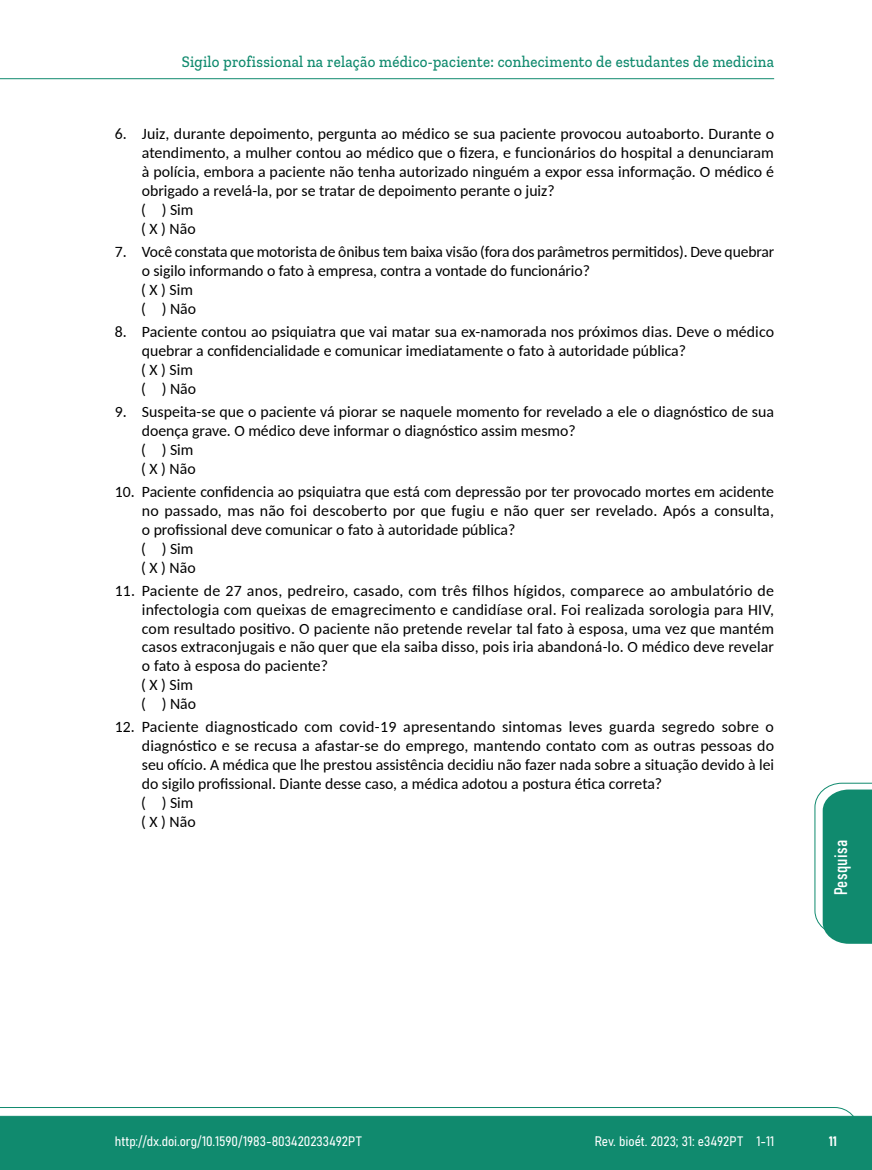
<style>
.page{position:relative;width:872px;height:1170px;background:#fff}
.page>*{position:absolute;margin:0;border:0;box-sizing:border-box;transform-origin:0 0}
.t1{font:18px "Bahnschrift";letter-spacing:.02em;color:#fff}
.t2{font:500 16.5px "Zilla Slab";letter-spacing:.02em;color:#108a6e;scale:.9 1}
.t3{font:15.75px/18.9px "Carlito";color:#000}
.t4{font:13.5px "Bahnschrift";color:#fff}
</style>
<div class="page">
<svg style="left:0;top:1107px;width:859px;height:62px;background:#2e9880"></svg>
<hr style="left:0;top:78px;width:774px;height:1px;background:#108a6e">
<svg style="left:814px;top:782px;width:58px;height:161px"></svg>
<p class="t2" style="left:182px;top:53px;width:660px">Sigilo profissional na relação médico-paciente: conhecimento de estudantes de medicina</p>
<p class="t3" style="left:141px;top:124px;width:634px;text-indent:-26px">6. Juiz, durante depoimento, pergunta ao médico se sua paciente provocou autoaborto. Durante o atendimento, a mulher contou ao médico que o fizera, e funcionários do hospital a denunciaram à polícia, embora a paciente não tenha autorizado ninguém a expor essa informação. O médico é obrigado a revelá-la, por se tratar de depoimento perante o juiz?<br>( ) Sim<br>( X ) Não</p>
<p class="t3" style="left:141px;top:242px;width:634px;text-indent:-26px">7. Você constata que motorista de ônibus tem baixa visão (fora dos parâmetros permitidos). Deve quebrar o sigilo informando o fato à empresa, contra a vontade do funcionário?<br>( X ) Sim<br>( ) Não</p>
<p class="t3" style="left:141px;top:321px;width:634px;text-indent:-26px">8. Paciente contou ao psiquiatra que vai matar sua ex-namorada nos próximos dias. Deve o médico quebrar a confidencialidade e comunicar imediatamente o fato à autoridade pública?<br>( X ) Sim<br>( ) Não</p>
<p class="t3" style="left:141px;top:401px;width:634px;text-indent:-26px">9. Suspeita-se que o paciente vá piorar se naquele momento for revelado a ele o diagnóstico de sua doença grave. O médico deve informar o diagnóstico assim mesmo?<br>( ) Sim<br>( X ) Não</p>
<p class="t3" style="left:141px;top:481px;width:634px;text-indent:-26px">10. Paciente confidencia ao psiquiatra que está com depressão por ter provocado mortes em acidente no passado, mas não foi descoberto por que fugiu e não quer ser revelado. Após a consulta, o profissional deve comunicar o fato à autoridade pública?<br>( ) Sim<br>( X ) Não</p>
<p class="t3" style="left:141px;top:580px;width:634px;text-indent:-26px">11. Paciente de 27 anos, pedreiro, casado, com três filhos hígidos, comparece ao ambulatório de infectologia com queixas de emagrecimento e candidíase oral. Foi realizada sorologia para HIV, com resultado positivo. O paciente não pretende revelar tal fato à esposa, uma vez que mantém casos extraconjugais e não quer que ela saiba disso, pois iria abandoná-lo. O médico deve revelar o fato à esposa do paciente?<br>( X ) Sim<br>( ) Não</p>
<p class="t3" style="left:141px;top:716px;width:634px;text-indent:-26px">12. Paciente diagnosticado com covid-19 apresentando sintomas leves guarda segredo sobre o diagnóstico e se recusa a afastar-se do emprego, mantendo contato com as outras pessoas do seu ofício. A médica que lhe prestou assistência decidiu não fazer nada sobre a situação devido à lei do sigilo profissional. Diante desse caso, a médica adotou a postura ética correta?<br>( ) Sim<br>( X ) Não</p>
<p class="t1" style="left:827px;top:895px;width:57px;rotate:-90deg">Pesquisa</p>
<p class="t4" style="left:115px;top:1131px;width:248px">http://dx.doi.org/10.1590/1983-803420233492PT</p>
<p class="t4" style="left:595px;top:1131px;width:181px">Rev. bioét. 2023; 31: e3492PT 1-11</p>
<p class="t4" style="left:829px;top:1130px;width:9px">11</p>
</div>
